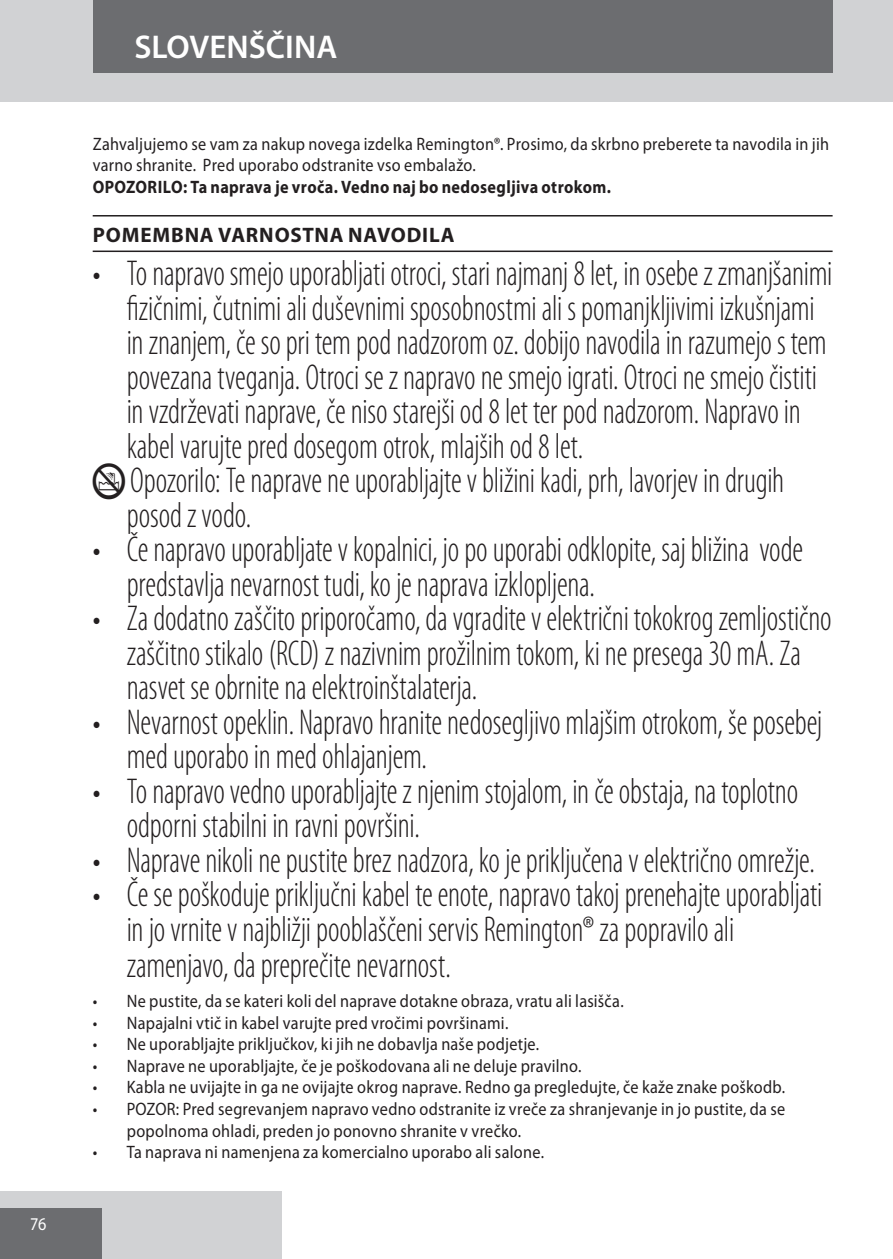
<style>
.page{position:relative;width:893px;height:1259px;background:#fff}
.page>*{position:absolute;margin:0;border:0;box-sizing:border-box;transform-origin:0 0}
.Mandatory_warnings{font:300 condensed 36px/34.5px "Myriad Pro";letter-spacing:-.005em;color:#231f20;scale:.9 1}
.t1{font:600 33px "Myriad Pro";color:#fff}
.heading{font:700 21px "Myriad Pro";letter-spacing:.035em;color:#231f20}
.default{font:18px/21.6px "Myriad Pro";letter-spacing:.015em;color:#231f20;scale:.9 1}
.default-2{font:700 18px "Myriad Pro";letter-spacing:.02em;color:#231f20;scale:.9 1}
.t2{font:18px "Myriad Pro";color:#fff;scale:.9 1}
.s1{font-family:"Myriad IS Otext";font-weight:400;font-stretch:normal}
</style>
<div class="page">
<div style="left:0;top:0;width:893px;height:102px;background:#d1d2d4"></div>
<div style="left:0;top:1191px;width:282px;height:68px;background:#d1d2d4"></div>
<div style="left:0;top:1208px;width:102px;height:51px;background:#6c6d70"></div>
<div style="left:94px;top:0;width:739px;height:73px;background:#6c6d70"></div>
<hr style="left:93px;top:215px;width:740px;height:1px;background:#231f20">
<hr style="left:93px;top:250px;width:740px;height:2px;background:#231f20">
<p class="t2" style="left:30px;top:1212px;width:20px">76</p>
<p class="t1" style="left:134px;top:25px;width:204px">SLOVENŠČINA</p>
<p class="default" style="left:93px;top:132px;width:820px">Zahvaljujemo se vam za nakup novega izdelka Remington®. Prosimo, da skrbno preberete ta navodila in jih varno shranite. Pred uporabo odstranite vso embalažo.</p>
<p class="default-2" style="left:93px;top:175px;width:577px">OPOZORILO: Ta naprava je vroča. Vedno naj bo nedosegljiva otrokom.</p>
<p class="heading" style="left:93px;top:221px;width:363px">POMEMBNA VARNOSTNA NAVODILA</p>
<p class="Mandatory_warnings" style="left:127px;top:257px;width:786px;text-indent:-34px">• To napravo smejo uporabljati otroci, stari najmanj 8 let, in osebe z zmanjšanimi fizičnimi, čutnimi ali duševnimi sposobnostmi ali s pomanjkljivimi izkušnjami in znanjem, če so pri tem pod nadzorom oz. dobijo navodila in razumejo s tem povezana tveganja. Otroci se z napravo ne smejo igrati. Otroci ne smejo čistiti in vzdrževati naprave, če niso starejši od 8 let ter pod nadzorom. Napravo in kabel varujte pred dosegom otrok, mlajših od 8 let.</p>
<p class="Mandatory_warnings" style="left:127px;top:464px;width:732px;text-indent:-34px"><span class="s1">L</span> Opozorilo: Te naprave ne uporabljajte v bližini kadi, prh, lavorjev in drugih posod z vodo.</p>
<p class="Mandatory_warnings" style="left:127px;top:533px;width:753px;text-indent:-34px">• Če napravo uporabljate v kopalnici, jo po uporabi odklopite, saj bližina vode predstavlja nevarnost tudi, ko je naprava izklopljena.</p>
<p class="Mandatory_warnings" style="left:127px;top:602px;width:785px;text-indent:-34px">• Za dodatno zaščito priporočamo, da vgradite v električni tokokrog zemljostično zaščitno stikalo (RCD) z nazivnim prožilnim tokom, ki ne presega 30 mA. Za nasvet se obrnite na elektroinštalaterja.</p>
<p class="Mandatory_warnings" style="left:127px;top:705px;width:774px;text-indent:-34px">• Nevarnost opeklin. Napravo hranite nedosegljivo mlajšim otrokom, še posebej med uporabo in med ohlajanjem.</p>
<p class="Mandatory_warnings" style="left:127px;top:774px;width:748px;text-indent:-34px">• To napravo vedno uporabljajte z njenim stojalom, in če obstaja, na toplotno odporni stabilni in ravni površini.</p>
<p class="Mandatory_warnings" style="left:93px;top:843px;width:804px">• Naprave nikoli ne pustite brez nadzora, ko je priključena v električno omrežje.</p>
<p class="Mandatory_warnings" style="left:127px;top:877px;width:774px;line-height:35.4px;text-indent:-34px">• Če se poškoduje priključni kabel te enote, napravo takoj prenehajte uporabljati in jo vrnite v najbližji pooblaščeni servis Remington® za popravilo ali zamenjavo, da preprečite nevarnost.</p>
<p class="default" style="left:93px;top:989px;width:591px">• Ne pustite, da se kateri koli del naprave dotakne obraza, vratu ali lasišča.</p>
<p class="default" style="left:93px;top:1011px;width:463px">• Napajalni vtič in kabel varujte pred vročimi površinami.</p>
<p class="default" style="left:93px;top:1033px;width:498px">• Ne uporabljajte priključkov, ki jih ne dobavlja naše podjetje.</p>
<p class="default" style="left:93px;top:1054px;width:545px">• Naprave ne uporabljajte, če je poškodovana ali ne deluje pravilno.</p>
<p class="default" style="left:93px;top:1076px;width:771px">• Kabla ne uvijajte in ga ne ovijajte okrog naprave. Redno ga pregledujte, če kaže znake poškodb.</p>
<p class="default" style="left:127px;top:1097px;width:733px;text-indent:-34px">• POZOR: Pred segrevanjem napravo vedno odstranite iz vreče za shranjevanje in jo pustite, da se popolnoma ohladi, preden jo ponovno shranite v vrečko.</p>
<p class="default" style="left:93px;top:1141px;width:503px">• Ta naprava ni namenjena za komercialno uporabo ali salone.</p>
</div>
